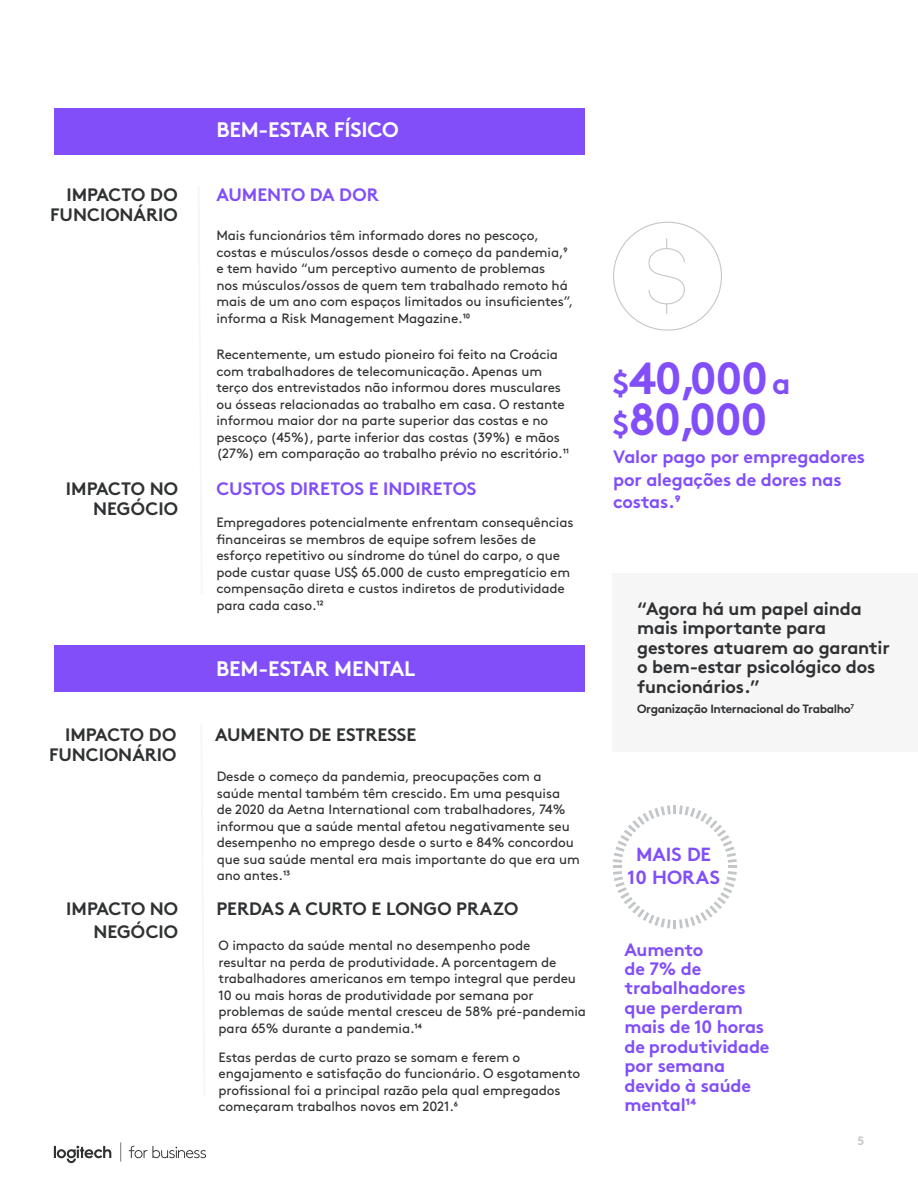
<style>
.page{position:relative;width:918px;height:1188px;background:#fff}
.page>*{position:absolute;margin:0;border:0;box-sizing:border-box;transform-origin:0 0}
.t1{font:700 45px/40.5px "Brown Pro";letter-spacing:-.03em;color:#814efa}
.t2{font:700 21px "Brown Pro";letter-spacing:-.01em;color:#fff}
.t3{font:700 19.05px/22.8px "Brown Pro";color:#814efa;text-align:center}
.t4{font:700 18px/19.5px "Brown Pro";letter-spacing:-.01em;color:#2f3132;text-align:right}
.t5{font:700 18px/19.5px "Brown Pro";letter-spacing:-.01em;color:#814efa}
.t6{font:13.5px/16.5px "Brown Pro";letter-spacing:-.01em;color:#2f3132}
.t7{font:700 12px "Brown Pro";letter-spacing:-.03em;color:#2f3132}
.t8{font:700 12px "Brown Pro";color:#c3c6c8}
.s1{font-size:30px}
</style>
<div class="page">
<svg style="left:54px;top:1142px;width:152px;height:21px"></svg>
<div style="left:612px;top:573px;width:306px;height:179px;background:#f6f6f7"></div>
<svg style="left:613px;top:805px;width:124px;height:124px"></svg>
<div style="left:54px;top:108px;width:531px;height:46px;background:#814efa"></div>
<div style="left:55px;top:646px;width:530px;height:46px;background:#814efa"></div>
<svg style="left:648px;top:238px;width:37px;height:76px"></svg>
<h3 class="t4" style="left:50px;top:183px;width:129px">IMPACTO DO<br>FUNCIONÁRIO</h3>
<h2 class="t2" style="left:216px;top:113px;width:184px">BEM-ESTAR FÍSICO</h2>
<h3 class="t5" style="left:217px;top:183px;width:164px">AUMENTO DA DOR</h3>
<p class="t6" style="left:216px;top:226px;width:358px">Mais funcionários têm informado dores no pescoço, costas e músculos/ossos desde o começo da pandemia,9 e tem havido “um perceptivo aumento de problemas<br>nos músculos/ossos de quem tem trabalhado remoto há mais de um ano com espaços limitados ou insuficientes”, informa a Risk Management Magazine.10</p>
<p class="t6" style="left:216px;top:345px;width:354px">Recentemente, um estudo pioneiro foi feito na Croácia com trabalhadores de telecomunicação. Apenas um terço dos entrevistados não informou dores musculares ou ósseas relacionadas ao trabalho em casa. O restante informou maior dor na parte superior das costas e no pescoço (45%), parte inferior das costas (39%) e mãos (27%) em comparação ao trabalho prévio no escritório.11</p>
<h3 class="t4" style="left:66px;top:477px;width:113px">IMPACTO NO<br>NEGÓCIO</h3>
<h3 class="t5" style="left:217px;top:477px;width:262px">CUSTOS DIRETOS E INDIRETOS</h3>
<p class="t6" style="left:216px;top:513px;width:359px">Empregadores potencialmente enfrentam consequências financeiras se membros de equipe sofrem lesões de esforço repetitivo ou síndrome do túnel do carpo, o que pode custar quase US$ 65.000 de custo empregatício em compensação direta e custos indiretos de produtividade para cada caso.12</p>
<h3 class="t4" style="left:49px;top:723px;width:129px">IMPACTO DO<br>FUNCIONÁRIO</h3>
<h2 class="t2" style="left:216px;top:652px;width:201px">BEM-ESTAR MENTAL</h2>
<h3 class="t4" style="left:215px;top:723px;width:203px">AUMENTO DE ESTRESSE</h3>
<p class="t6" style="left:217px;top:767px;width:365px">Desde o começo da pandemia, preocupações com a saúde mental também têm crescido. Em uma pesquisa<br>de 2020 da Aetna International com trabalhadores, 74% informou que a saúde mental afetou negativamente seu desempenho no emprego desde o surto e 84% concordou que sua saúde mental era mais importante do que era um ano antes.13</p>
<h3 class="t4" style="left:66px;top:896px;width:113px;line-height:22.5px">IMPACTO NO<br>NEGÓCIO</h3>
<h3 class="t4" style="left:217px;top:897px;width:303px">PERDAS A CURTO E LONGO PRAZO</h3>
<p class="t6" style="left:219px;top:936px;width:369px">O impacto da saúde mental no desempenho pode<br>resultar na perda de produtividade. A porcentagem de trabalhadores americanos em tempo integral que perdeu 10 ou mais horas de produtividade por semana por problemas de saúde mental cresceu de 58% pré-pandemia para 65% durante a pandemia.14</p>
<p class="t6" style="left:219px;top:1048px;width:363px">Estas perdas de curto prazo se somam e ferem o engajamento e satisfação do funcionário. O esgotamento profissional foi a principal razão pela qual empregados começaram trabalhos novos em 2021.6</p>
<h1 class="t1" style="left:613px;top:353px;width:179px"><span class="s1">$</span>40,000 <span class="s1">a $</span>80,000</h1>
<h3 class="t5" style="left:613px;top:444px;width:254px;line-height:22.5px">Valor pago por empregadores por alegações de dores nas costas.9</h3>
<h3 class="t4" style="left:637px;top:597px;width:254px;text-align:left">“Agora há um papel ainda mais importante para gestores atuarem ao garantir o bem-estar psicológico dos funcionários.”</h3>
<p class="t7" style="left:637px;top:699px;width:219px">Organização Internacional do Trabalho<sup>7</sup></p>
<h3 class="t3" style="left:627px;top:841px;width:94px">MAIS DE<br>10 HORAS</h3>
<h3 class="t5" style="left:624px;top:938px;width:147px">Aumento<br>de 7% de trabalhadores que perderam mais de 10 horas de produtividade por semana devido à saúde mental14</h3>
<p class="t8" style="left:857px;top:1131px;width:8px">5</p>
</div>
